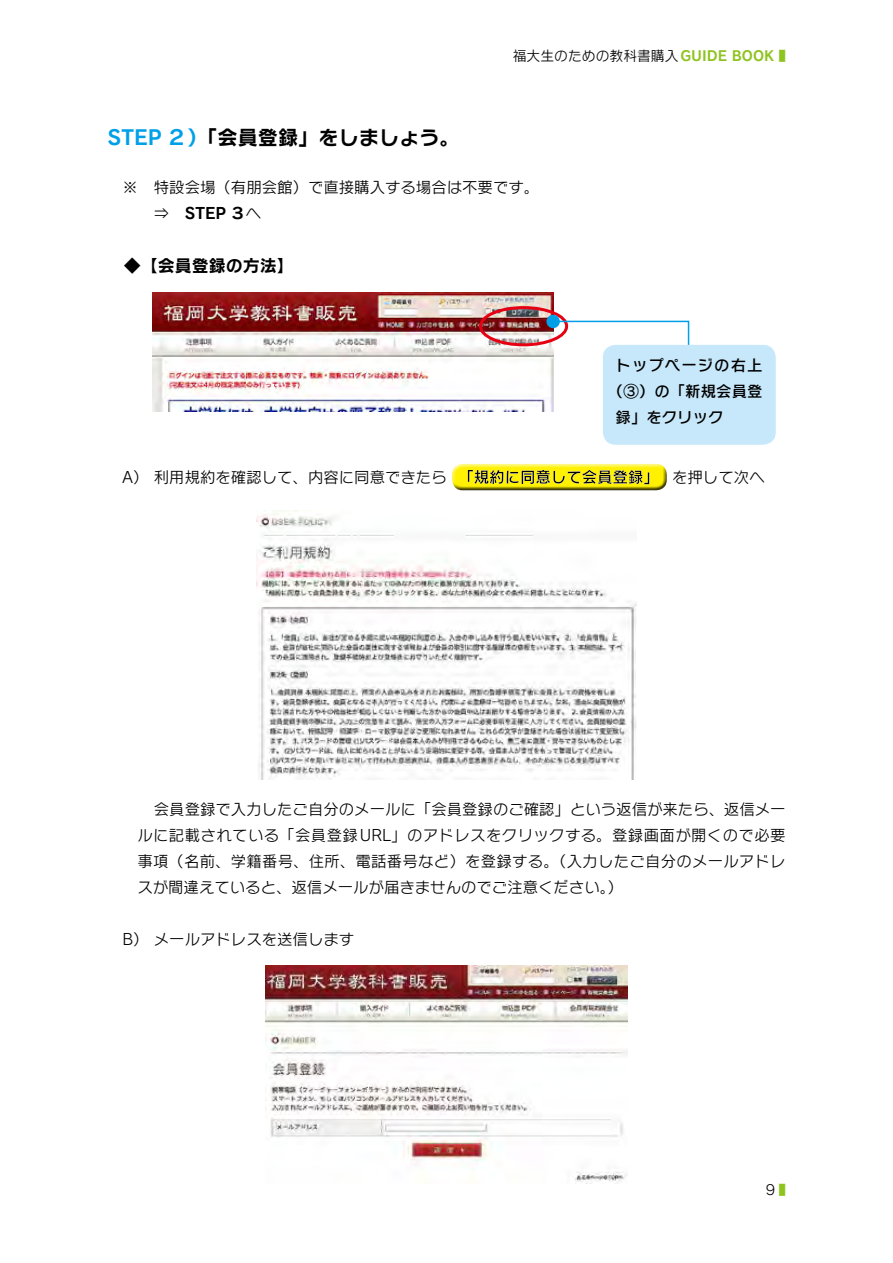
<style>
.page{position:relative;width:893px;height:1263px;background:#fff}
.page>*{position:absolute;margin:0;border:0;box-sizing:border-box;transform-origin:0 0}
.t1{font:20.25px "Rodin NTLG Pro B";color:#000}
.t2{font:16.95px "Rodin NTLG Pro B";color:#000}
.t3{font:15.45px/26px "Rodin NTLG Pro M";color:#000;text-align:justify}
.t4{font:15.45px "Rodin NTLG Pro DB";letter-spacing:.035em;color:#000}
.t5{font:15.45px "Rodin NTLG Pro DB";letter-spacing:.065em;color:#000}
.t6{font:15.45px "Rodin NTLG Pro B";color:#000}
.t7{font:13.8px "Rodin NTLG Pro M";color:#000}
.s1{font-family:"Rodin NTLG Pro B";color:#8fc31f}
.s2{color:#00a0e9}
.s3{font-family:"Rodin NTLG Pro M"}
.s4{color:#8fc31f}
</style>
<div class="page">
<div style="left:447px;top:461px;width:222px;height:27px;background:#fff;opacity:.75"></div>
<div style="left:450px;top:466px;width:220px;height:25px;background:#000;opacity:.75"></div>
<img style="left:152px;top:293px;width:402px;height:119px">
<div style="left:479px;top:306px;width:89px;height:40px;border:3px solid #e60012;border-radius:50%"></div>
<div style="left:546px;top:315px;width:14px;height:13px;background:#00a0e9;border-radius:50%"></div>
<svg style="left:552px;top:320px;width:138px;height:65px"></svg>
<div style="left:603px;top:345px;width:173px;height:100px;background:#c7e8fa;border-radius:13px"></div>
<img style="left:257px;top:510px;width:379px;height:269px">
<img style="left:266px;top:965px;width:361px;height:218px">
<p class="t7" style="left:513px;top:47px;width:274px">福大生のための教科書購入<span class="s1">GUIDE BOOK ■</span></p>
<h1 class="t1" style="left:107px;top:124px;width:354px"><span class="s2">STEP ２）</span>「会員登録」をしましょう。</h1>
<p class="t3" style="left:122px;top:173px;width:418px">※ 特設会場（有朋会館）で直接購入する場合は不要です。</p>
<p class="t6" style="left:154px;top:202px;width:109px"><span class="s3">⇒　</span>STEP ３<span class="s3">へ</span></p>
<p class="t2" style="left:124px;top:254px;width:172px">◆【会員登録の方法】</p>
<p class="t5" style="left:616px;top:355px;width:148px">トップページの右上</p>
<p class="t4" style="left:608px;top:381px;width:156px">（③）の「新規会員登</p>
<p class="t4" style="left:616px;top:407px;width:109px">録」をクリック</p>
<p class="t3" style="left:122px;top:464px;width:326px">A）利用規約を確認して、内容に同意できたら</p>
<p class="t3" style="left:672px;top:464px;width:94px">を押して次へ</p>
<p class="t3" style="left:137px;top:796px;width:650px;text-indent:16px">会員登録で入力したご自分のメールに「会員登録のご確認」という返信が来たら、返信メールに記載されている「会員登録URL」のアドレスをクリックする。登録画面が開くので必要事項（名前、学籍番号、住所、電話番号など）を登録する。（入力したご自分のメールアドレスが間違えていると、返信メールが届きませんのでご注意ください。）</p>
<p class="t3" style="left:122px;top:925px;width:233px">B）メールアドレスを送信します</p>
<p class="t7" style="left:766px;top:1181px;width:21px">9<span class="s4">■</span></p>
</div>
